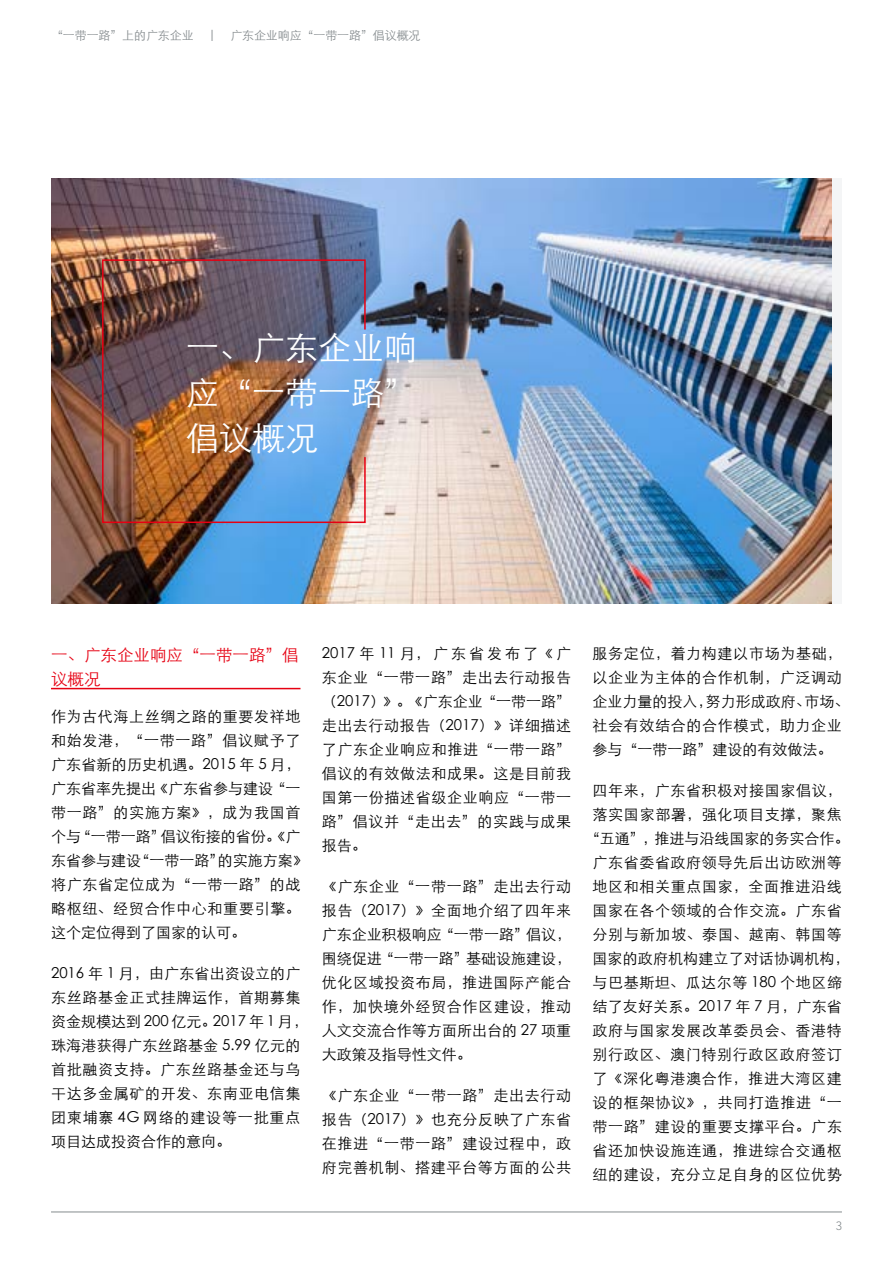
<style>
.page{position:relative;width:893px;height:1263px;background:#fff}
.page>*{position:absolute;margin:0;border:0;box-sizing:border-box;transform-origin:0 0}
.t1{font:33px/45px "ST Xihei";color:#fff;text-align:justify}
.t2{font:16.5px/24px "ST Xihei";color:#e60012}
.t3{font:15px/24px "ST Xihei";letter-spacing:.045em;color:#000}
.t4{font:12px "ST Xihei";letter-spacing:-.01em;color:#858b8e}
.t5{font:300 12px "Avenir LT Std";color:#858b8e}
</style>
<div class="page">
<hr style="left:51px;top:1212px;width:791px;height:1px;background:#858b8e">
<img style="left:51px;top:179px;width:780px;height:425px">
<hr style="left:51px;top:688px;width:249px;height:1px;background:#e60012">
<img style="left:101px;top:259px;width:265px;height:265px">
<p class="t4" style="left:51px;top:27px;width:371px">“一带一路”上的广东企业 | 广东企业响应“一带一路”倡议概况</p>
<h1 class="t1" style="left:186px;top:323px;width:232px">一、广东企业响应“一带一路”倡议概况</h1>
<p class="t2" style="left:51px;top:641px;width:249px">一、广东企业响应“一带一路”倡议概况</p>
<p class="t3" style="left:51px;top:703px;width:258px">作为古代海上丝绸之路的重要发祥地和始发港，“一带一路”倡议赋予了广东省新的历史机遇。2015 年 5 月，广东省率先提出《广东省参与建设“一带一路”的实施方案》，成为我国首个与“一带一路”倡议衔接的省份。《广东省参与建设“一带一路”的实施方案》将广东省定位成为“一带一路”的战略枢纽、经贸合作中心和重要引擎。这个定位得到了国家的认可。</p>
<p class="t3" style="left:51px;top:960px;width:258px">2016 年 1 月，由广东省出资设立的广东丝路基金正式挂牌运作，首期募集资金规模达到 200 亿元。2017 年 1 月，珠海港获得广东丝路基金 5.99 亿元的首批融资支持。广东丝路基金还与乌干达多金属矿的开发、东南亚电信集团柬埔寨 4G 网络的建设等一批重点项目达成投资合作的意向。</p>
<p class="t3" style="left:322px;top:641px;width:251px;text-align:justify">2017年11月，广东省发布了《广东企业“一带一路”走出去行动报告（2017）》。《广东企业“一带一路”走出去行动报告（2017）》详细描述了广东企业响应和推进“一带一路”倡议的有效做法和成果。这是目前我国第一份描述省级企业响应“一带一路”倡议并“走出去”的实践与成果报告。</p>
<p class="t3" style="left:322px;top:874px;width:251px;text-align:justify">《广东企业“一带一路”走出去行动报告（2017）》全面地介绍了四年来广东企业积极响应“一带一路”倡议，围绕促进“一带一路”基础设施建设，优化区域投资布局，推进国际产能合作，加快境外经贸合作区建设，推动人文交流合作等方面所出台的 27 项重大政策及指导性文件。</p>
<p class="t3" style="left:322px;top:1083px;width:251px;text-align:justify">《广东企业“一带一路”走出去行动报告（2017）》也充分反映了广东省在推进“一带一路”建设过程中，政府完善机制、搭建平台等方面的公共</p>
<p class="t3" style="left:592px;top:641px;width:258px">服务定位，着力构建以市场为基础，以企业为主体的合作机制，广泛调动企业力量的投入，努力形成政府、市场、社会有效结合的合作模式，助力企业参与“一带一路”建设的有效做法。</p>
<p class="t3" style="left:585px;top:778px;width:266px;text-align:center">四年来，广东省积极对接国家倡议，落实国家部署，强化项目支撑，聚焦“五通”，推进与沿线国家的务实合作。广东省委省政府领导先后出访欧洲等地区和相关重点国家，全面推进沿线国家在各个领域的合作交流。广东省分别与新加坡、泰国、越南、韩国等国家的政府机构建立了对话协调机构，与巴基斯坦、瓜达尔等 180 个地区缔结了友好关系。2017 年 7 月，广东省政府与国家发展改革委员会、香港特别行政区、澳门特别行政区政府签订了《深化粤港澳合作，推进大湾区建设的框架协议》，共同打造推进“一带一路”建设的重要支撑平台。广东省还加快设施连通，推进综合交通枢纽的建设，充分立足自身的区位优势</p>
<p class="t5" style="left:836px;top:1219px;width:8px">3</p>
</div>
